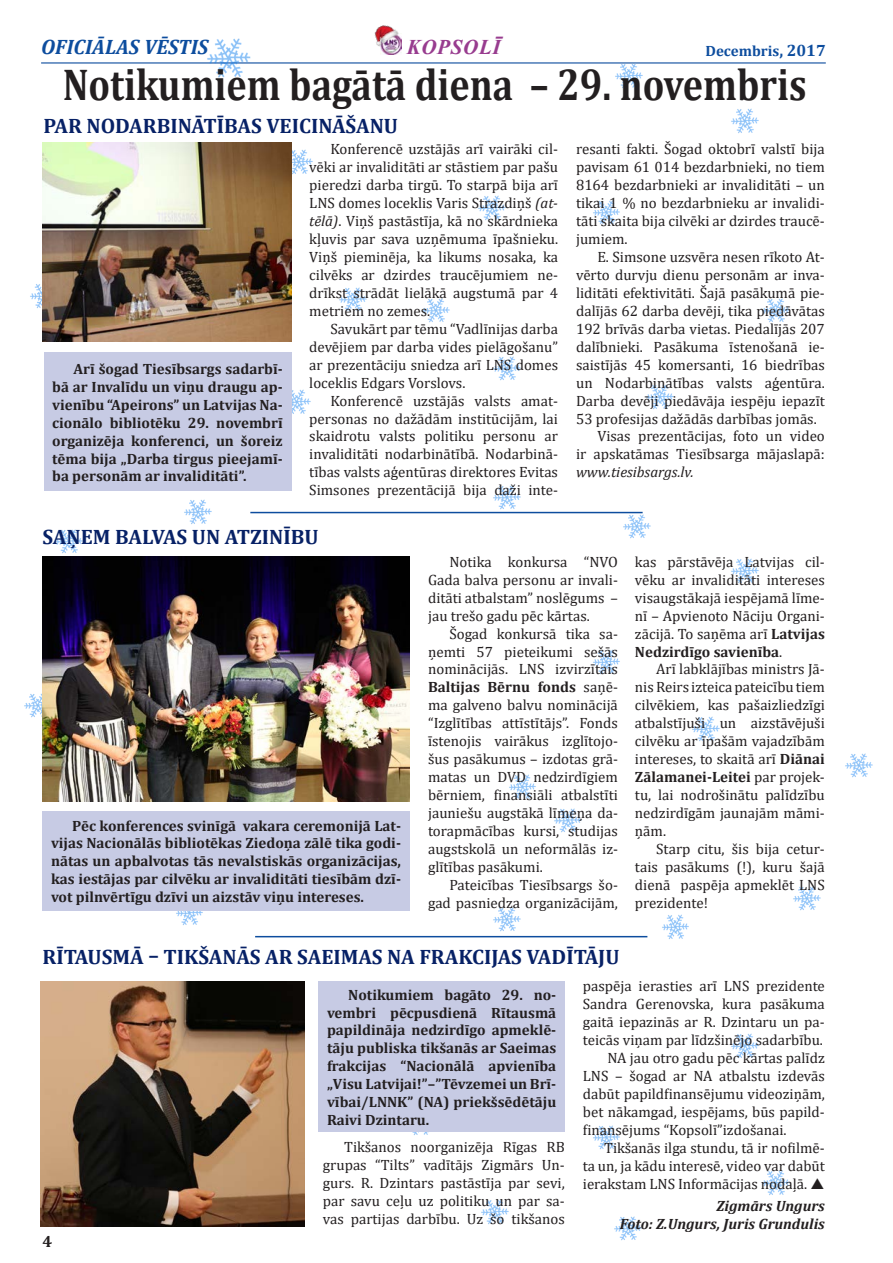
<style>
.page{position:relative;width:893px;height:1263px;background:#fff}
.page>*{position:absolute;margin:0;border:0;box-sizing:border-box;transform-origin:0 0}
.t1{font:700 44.85px "Cambria";color:#231f20;scale:.85 1}
.t2{font:700 21px "Cambria";color:#072166}
.t3{font:italic 700 21px "Cambria";color:#0d4d9e}
.t4{font:italic 700 21px "Times New Roman";letter-spacing:.035em;color:#983c8f}
.t5{font:700 16.5px "Cambria";color:#231f20}
.t6{font:15px/18px "Cambria";color:#231f20;text-align:justify}
.t7{font:700 15px/18px "Cambria";color:#231f20;text-align:justify}
.t8{font:italic 700 15px "Cambria";color:#231f20}
.t9{font:700 15px "Cambria";color:#0d4d9e}
.s1{font-size:16.5px}
.s2{font-style:italic}
.s3{font-weight:700}
</style>
<div class="page">
<hr style="left:41px;top:62px;width:785px;height:2px;background:#0d4d9e">
<img style="left:205px;top:38px;width:48px;height:40px">
<img style="left:291px;top:147px;width:22px;height:29px">
<img style="left:493px;top:485px;width:28px;height:25px">
<img style="left:762px;top:298px;width:28px;height:25px">
<img style="left:731px;top:108px;width:28px;height:26px">
<img style="left:422px;top:298px;width:28px;height:25px">
<img style="left:845px;top:753px;width:28px;height:25px">
<img style="left:174px;top:910px;width:31px;height:15px">
<img style="left:24px;top:690px;width:19px;height:29px">
<img style="left:412px;top:1132px;width:17px;height:3px">
<img style="left:731px;top:1033px;width:28px;height:26px">
<img style="left:731px;top:558px;width:28px;height:26px">
<img style="left:509px;top:774px;width:27px;height:25px">
<img style="left:646px;top:384px;width:28px;height:26px">
<img style="left:762px;top:1170px;width:28px;height:26px">
<img style="left:478px;top:195px;width:28px;height:26px">
<img style="left:55px;top:529px;width:28px;height:25px">
<img style="left:662px;top:914px;width:27px;height:25px">
<img style="left:692px;top:716px;width:28px;height:26px">
<img style="left:614px;top:62px;width:31px;height:27px">
<img style="left:30px;top:281px;width:13px;height:29px">
<img style="left:493px;top:356px;width:28px;height:25px">
<img style="left:793px;top:886px;width:28px;height:25px">
<img style="left:593px;top:200px;width:27px;height:25px">
<img style="left:291px;top:387px;width:20px;height:29px">
<img style="left:184px;top:499px;width:28px;height:26px">
<img style="left:593px;top:1125px;width:27px;height:25px">
<img style="left:593px;top:649px;width:27px;height:25px">
<img style="left:622px;top:511px;width:29px;height:28px">
<img style="left:481px;top:1199px;width:28px;height:26px">
<img style="left:614px;top:1216px;width:28px;height:25px">
<img style="left:339px;top:287px;width:28px;height:25px">
<img style="left:493px;top:907px;width:28px;height:25px">
<img style="left:554px;top:808px;width:28px;height:25px">
<img style="left:374px;top:25px;width:28px;height:30px">
<img style="left:43px;top:143px;width:248px;height:198px">
<div style="left:44px;top:352px;width:247px;height:139px;background:#c7cbe4"></div>
<hr style="left:250px;top:512px;width:393px;height:1px;background:#0d4d9e">
<img style="left:43px;top:557px;width:367px;height:244px">
<div style="left:43px;top:811px;width:367px;height:99px;background:#c7cbe4"></div>
<hr style="left:255px;top:936px;width:392px;height:1px;background:#0d4d9e">
<img style="left:41px;top:981px;width:264px;height:246px">
<div style="left:319px;top:981px;width:246px;height:151px;background:#c7cbe4"></div>
<p class="t3" style="left:41px;top:32px;width:169px">OFICIĀLAS VĒSTIS</p>
<h2 class="t4" style="left:407px;top:33px;width:95px">KOPSOLĪ</h2>
<p class="t9" style="left:705px;top:40px;width:122px">Decembris<span class="s1">, 2017</span></p>
<p class="t1" style="left:63px;top:53px;width:877px">Notikumiem bagātā diena – 29. novembris</p>
<p class="t2" style="left:44px;top:111px;width:356px">PAR NODARBINĀTĪBAS VEICINĀŠANU</p>
<p class="t7" style="left:52px;top:359px;width:232px;text-indent:21px">Arī šogad Tiesībsargs sadarbī&shy;bā ar Invalīdu un viņu draugu ap&shy;vienību “Apeirons” un Latvijas Na&shy;cionālo bibliotēku 29. novembrī organizēja konferenci, un šoreiz tēma bija „Darba tirgus pieejamī&shy;ba personām ar invaliditāti”.</p>
<p class="t6" style="left:309px;top:140px;width:250px;text-indent:21px">Konferencē uzstājās arī vairāki cil&shy;vēki ar invaliditāti ar stāstiem par pašu pieredzi darba tirgū. To starpā bija arī LNS domes loceklis Varis Strazdiņš <span class="s2">(at&shy;tēlā)</span>. Viņš pastāstīja, kā no skārdnieka kļuvis par sava uzņēmuma īpašnieku.<br>Viņš pieminēja, ka likums nosaka, ka cilvēks ar dzirdes traucējumiem ne&shy;drīkst strādāt lielākā augstumā par 4 metriem no zemes.</p>
<p class="t6" style="left:309px;top:320px;width:250px;text-indent:21px">Savukārt par tēmu “Vadlīnijas darba devējiem par darba vides pielāgošanu” ar prezentāciju sniedza arī LNS domes loceklis Edgars Vorslovs.</p>
<p class="t6" style="left:309px;top:391px;width:250px;text-indent:21px">Konferencē uzstājās valsts amat&shy;personas no dažādām institūcijām, lai skaidrotu valsts politiku personu ar invaliditāti nodarbinātībā. Nodarbinā&shy;tības valsts aģentūras direktores Evitas Simsones prezentācijā bija daži inte-</p>
<p class="t2" style="left:43px;top:522px;width:277px">SAŅEM BALVAS UN ATZINĪBU</p>
<p class="t6" style="left:576px;top:140px;width:250px">resanti fakti. Šogad oktobrī valstī bija pavisam 61 014 bezdarbnieki, no tiem 8164 bezdarbnieki ar invaliditāti – un tikai 1 % no bezdarbnieku ar invalidi&shy;tāti skaita bija cilvēki ar dzirdes traucē&shy;jumiem.</p>
<p class="t6" style="left:576px;top:248px;width:250px;text-indent:21px">E. Simsone uzsvēra nesen rīkoto At&shy;vērto durvju dienu personām ar inva&shy;liditāti efektivitāti. Šajā pasākumā pie&shy;dalījās 62 darba devēji, tika piedāvātas 192 brīvās darba vietas. Piedalījās 207 dalībnieki. Pasākuma īstenošanā ie&shy;saistījās 45 komersanti, 16 biedrības un Nodarbinātības valsts aģentūra.<br>Darba devēji piedāvāja iespēju iepazīt 53 profesijas dažādās darbības jomās.</p>
<p class="t6" style="left:576px;top:427px;width:250px;text-indent:21px">Visas prezentācijas, foto un video ir apskatāmas Tiesībsarga mājaslapā: <span class="s2">www.tiesibsargs.lv.</span></p>
<p class="t6" style="left:428px;top:553px;width:191px;text-indent:21px">Notika konkursa “NVO Gada balva personu ar invali&shy;ditāti atbalstam” noslēgums – jau trešo gadu pēc kārtas.</p>
<p class="t6" style="left:428px;top:624px;width:191px;text-indent:21px">Šogad konkursā tika sa&shy;ņemti 57 pieteikumi sešās nominācijās. LNS izvirzītais <span class="s3">Baltijas Bērnu fonds</span> saņē&shy;ma galveno balvu nominācijā “Izglītības attīstītājs”. Fonds īstenojis vairākus izglītojo&shy;šus pasākumus – izdotas grā&shy;matas un DVD nedzirdīgiem bērniem, finansiāli atbalstīti jauniešu augstākā līmeņa da&shy;torapmācības kursi, studijas augstskolā un neformālās iz&shy;glītības pasākumi.</p>
<p class="t6" style="left:428px;top:876px;width:191px;text-align:right">Pateicības Tiesībsargs šo&shy;gad pasniedza organizācijām,</p>
<p class="t6" style="left:635px;top:553px;width:191px">kas pārstāvēja Latvijas cil&shy;vēku ar invaliditāti intereses visaugstākajā iespējamā līme&shy;nī – Apvienoto Nāciju Organi&shy;zācijā. To saņēma arī <span class="s3">Latvijas Nedzirdīgo savienība</span>.</p>
<p class="t6" style="left:635px;top:660px;width:191px;text-indent:21px">Arī labklājības ministrs Jā&shy;nis Reirs izteica pateicību tiem cilvēkiem, kas pašaizliedzīgi atbalstījuši un aizstāvējuši cilvēku ar īpašām vajadzībām intereses, to skaitā arī <span class="s3">Diānai Zālamanei-Leitei</span> par projek&shy;tu, lai nodrošinātu palīdzību nedzirdīgām jaunajām māmi&shy;ņām.</p>
<p class="t6" style="left:635px;top:840px;width:191px;text-indent:21px">Starp citu, šis bija cetur&shy;tais pasākums (!), kuru šajā dienā paspēja apmeklēt LNS prezidente!</p>
<p class="t7" style="left:51px;top:816px;width:352px;text-indent:21px">Pēc konferences svinīgā vakara ceremonijā Lat&shy;vijas Nacionālās bibliotēkas Ziedoņa zālē tika godi&shy;nātas un apbalvotas tās nevalstiskās organizācijas, kas iestājas par cilvēku ar invaliditāti tiesībām dzī&shy;vot pilnvērtīgu dzīvi un aizstāv viņu intereses.</p>
<p class="t2" style="left:43px;top:942px;width:578px">RĪTAUSMĀ – TIKŠANĀS AR SAEIMAS NA FRAKCIJAS VADĪTĀJU</p>
<p class="t7" style="left:327px;top:985px;width:231px;text-indent:21px">Notikumiem bagāto 29. no&shy;vembri pēcpusdienā Rītausmā papildināja nedzirdīgo apmeklē&shy;tāju publiska tikšanās ar Saeimas frakcijas “Nacionālā apvienība „Visu Latvijai!”–”Tēvzemei un Brī&shy;vībai/LNNK” (NA) priekšsēdētāju Raivi Dzintaru.</p>
<p class="t6" style="left:583px;top:977px;width:244px">paspēja ierasties arī LNS prezidente Sandra Gerenovska, kura pasākuma gaitā iepazinās ar R. Dzintaru un pa&shy;teicās viņam par līdzšinējo sadarbību.</p>
<p class="t6" style="left:583px;top:1049px;width:243px;text-indent:25px">NA jau otro gadu pēc kārtas palīdz LNS – šogad ar NA atbalstu izdevās dabūt papildfinansējumu videoziņām, bet nākamgad, iespējams, būs papild&shy;finansējums “Kopsolī”izdošanai.</p>
<p class="t6" style="left:583px;top:1139px;width:243px;text-indent:21px">Tikšanās ilga stundu, tā ir nofilmē&shy;ta un, ja kādu interesē, video var dabūt ierakstam LNS Informācijas nodaļā.</p>
<p class="t8" style="left:716px;top:1195px;width:110px">Zigmārs Ungurs</p>
<p class="t8" style="left:620px;top:1213px;width:206px">Foto: Z.Ungurs, Juris Grundulis</p>
<p class="t6" style="left:323px;top:1138px;width:243px;text-indent:21px">Tikšanos noorganizēja Rīgas RB grupas “Tilts” vadītājs Zigmārs Un&shy;gurs. R. Dzintars pastāstīja par sevi, par savu ceļu uz politiku un par sa&shy;vas partijas darbību. Uz šo tikšanos</p>
<p class="t5" style="left:43px;top:1229px;width:11px">4</p>
</div>
